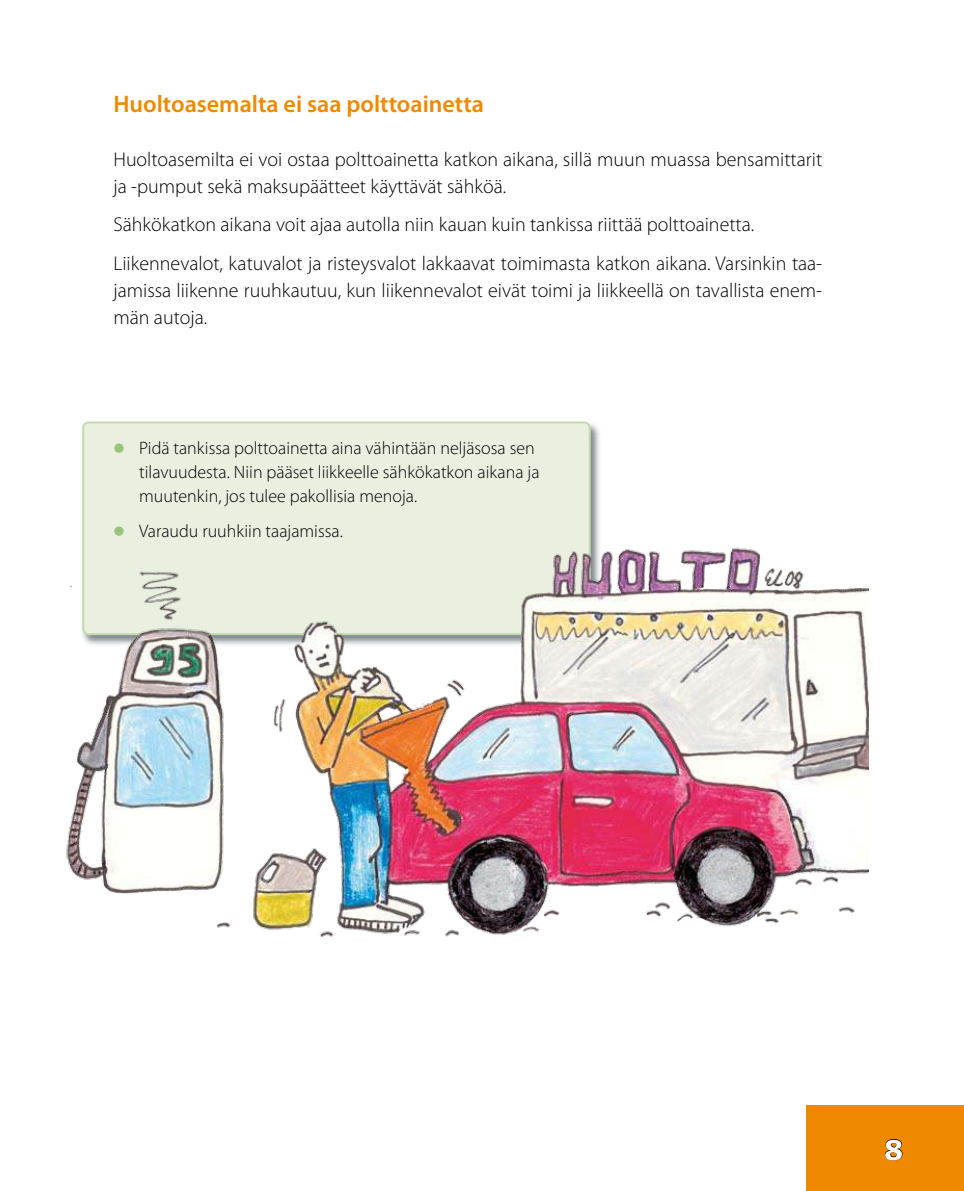
<style>
.page{position:relative;width:964px;height:1191px;background:#fff}
.page>*{position:absolute;margin:0;border:0;box-sizing:border-box;transform-origin:0 0}
.t1{font:600 24px "Myriad Pro";color:#ef8902}
.t2{font:300 20px/27px "Myriad Pro";color:#000}
.t3{font:300 18px/24px "Myriad Pro";color:#000}
.t4{font:16px "Wingdings";color:#9bc379}
</style>
<div class="page">
<div style="left:806px;top:1106px;width:158px;height:85px;background:#ef8902"></div>
<div style="left:83px;top:422px;width:507px;height:212px;background:#e9f0e0;border-radius:6px"></div>
<img style="left:66px;top:510px;width:802px;height:427px">
<svg style="left:884px;top:1139px;width:19px;height:22px"></svg>
<p class="t1" style="left:113px;top:92px;width:372px">Huoltoasemalta ei saa polttoainetta</p>
<p class="t2" style="left:113px;top:147px;width:710px">Huoltoasemilta ei voi ostaa polttoainetta katkon aikana, sillä muun muassa bensamittarit ja -pumput sekä maksupäätteet käyttävät sähköä.</p>
<p class="t2" style="left:113px;top:206px;width:710px;line-height:38.4px">Sähkökatkon aikana voit ajaa autolla niin kauan kuin tankissa riittää polttoainetta.<br>Liikennevalot, katuvalot ja risteysvalot lakkaavat toimimasta katkon aikana. Varsinkin taa-</p>
<p class="t2" style="left:113px;top:277px;width:710px">jamissa liikenne ruuhkautuu, kun liikennevalot eivät toimi ja liikkeellä on tavallista enem&shy;män autoja.</p>
<p class="t4" style="left:113px;top:440px;width:13px">●</p>
<p class="t4" style="left:113px;top:523px;width:13px">●</p>
<p class="t3" style="left:139px;top:437px;width:402px">Pidä tankissa polttoainetta aina vähintään neljäsosa sen tilavuudesta. Niin pääset liikkeelle sähkökatkon aikana ja muutenkin, jos tulee pakollisia menoja.</p>
<p class="t3" style="left:139px;top:520px;width:205px">Varaudu ruuhkiin taajamissa.</p>
</div>
